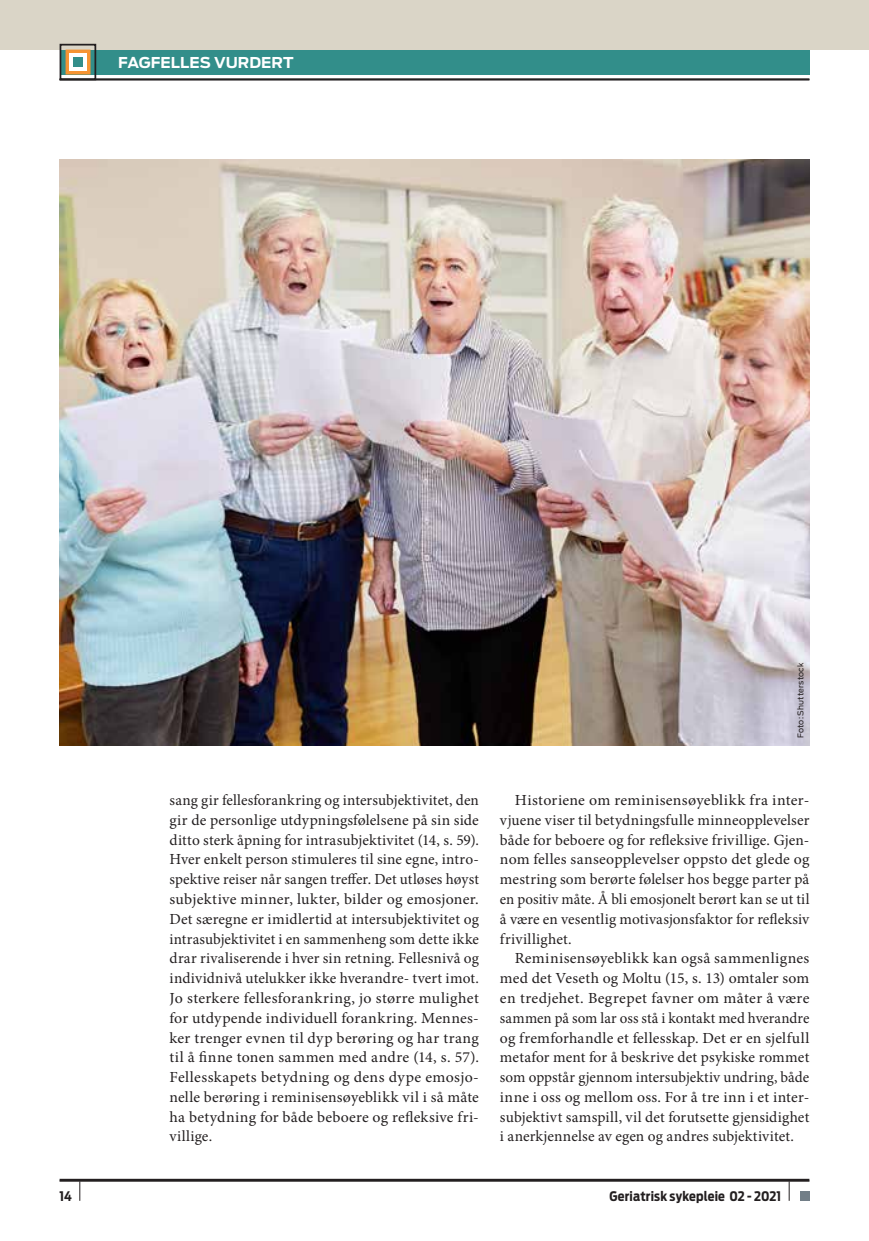
<style>
.page{position:relative;width:869px;height:1241px;background:#fff}
.page>*{position:absolute;margin:0;border:0;box-sizing:border-box;transform-origin:0 0}
.t1{font:15.4px/19.8px "Minion Pro";letter-spacing:.01em;color:#231f20;text-align:justify}
.t2{font:700 14.88px "Antenna";letter-spacing:.005em;color:#fff}
.t3{font:700 13.12px "Antenna Cond";letter-spacing:.01em;color:#231f20}
.t4{font:7.88px "Antenna";letter-spacing:.02em;color:#231f20}
</style>
<div class="page">
<img style="left:60px;top:159px;width:749px;height:586px">
<div style="left:0;top:0;width:868px;height:50px;background:#dad5c7"></div>
<div style="left:60px;top:50px;width:749px;height:24px;background:#328e8a"></div>
<div style="left:60px;top:44px;width:36px;height:36px;border:2px solid #231f20"></div>
<div style="left:66px;top:50px;width:24px;height:24px;background:#f79433"></div>
<div style="left:69px;top:53px;width:18px;height:18px;background:#fff"></div>
<div style="left:73px;top:57px;width:10px;height:10px;background:#338e8a"></div>
<hr style="left:60px;top:79px;width:749px;height:1px;background:#231f20">
<svg style="left:79px;top:1181px;width:1px;height:19px"></svg>
<hr style="left:60px;top:1178px;width:749px;height:3px;background:#231f20">
<svg style="left:788px;top:1181px;width:1px;height:19px"></svg>
<div style="left:799px;top:1191px;width:10px;height:9px;background:#727e87"></div>
<p class="t2" style="left:118px;top:53px;width:177px">FAGFELLES VURDERT</p>
<p class="t4" style="left:795px;top:738px;width:77px;rotate:-90deg">Foto: Shutterstock</p>
<p class="t1" style="left:169px;top:790px;width:311px">sang gir fellesforankring og intersubjektivitet, den gir de personlige utdypningsfølelsene på sin side ditto sterk åpning for intrasubjektivitet (14, s. 59).<br>Hver enkelt person stimuleres til sine egne, intro&shy;spektive reiser når sangen treffer. Det utløses høyst subjektive minner, lukter, bilder og emosjoner.<br>Det særegne er imidlertid at intersubjektivitet og intrasubjektivitet i en sammenheng som dette ikke drar rivaliserende i hver sin retning. Fellesnivå og individnivå utelukker ikke hverandre- tvert imot.<br>Jo sterkere fellesforankring, jo større mulighet for utdypende individuell forankring. Mennes&shy;ker trenger evnen til dyp berøring og har trang til å finne tonen sammen med andre (14, s. 57).<br>Fellesskapets betydning og dens dype emosjo&shy;nelle berøring i reminisensøyeblikk vil i så måte ha betydning for både beboere og refleksive fri&shy;villige.</p>
<p class="t1" style="left:499px;top:790px;width:311px;text-align:left;text-indent:15px">Historiene om reminisensøyeblikk fra inter&shy;vjuene viser til betydningsfulle minneopplevelser både for beboere og for refleksive frivillige. Gjen&shy;nom felles sanseopplevelser oppsto det glede og mestring som berørte følelser hos begge parter på en positiv måte. Å bli emosjonelt berørt kan se ut til å være en vesentlig motivasjonsfaktor for refleksiv frivillighet.</p>
<p class="t1" style="left:499px;top:948px;width:311px;text-indent:15px">Reminisensøyeblikk kan også sammenlignes med det Veseth og Moltu (15, s. 13) omtaler som en tredjehet. Begrepet favner om måter å være sammen på som lar oss stå i kontakt med hverandre og fremforhandle et fellesskap. Det er en sjelfull metafor ment for å beskrive det psykiske rommet som oppstår gjennom intersubjektiv undring, både inne i oss og mellom oss. For å tre inn i et inter&shy;subjektivt samspill, vil det forutsette gjensidighet i anerkjennelse av egen og andres subjektivitet.</p>
<p class="t3" style="left:60px;top:1187px;width:14px">14</p>
<p class="t3" style="left:609px;top:1187px;width:173px">Geriatrisk sykepleie 02 - 2021</p>
</div>
